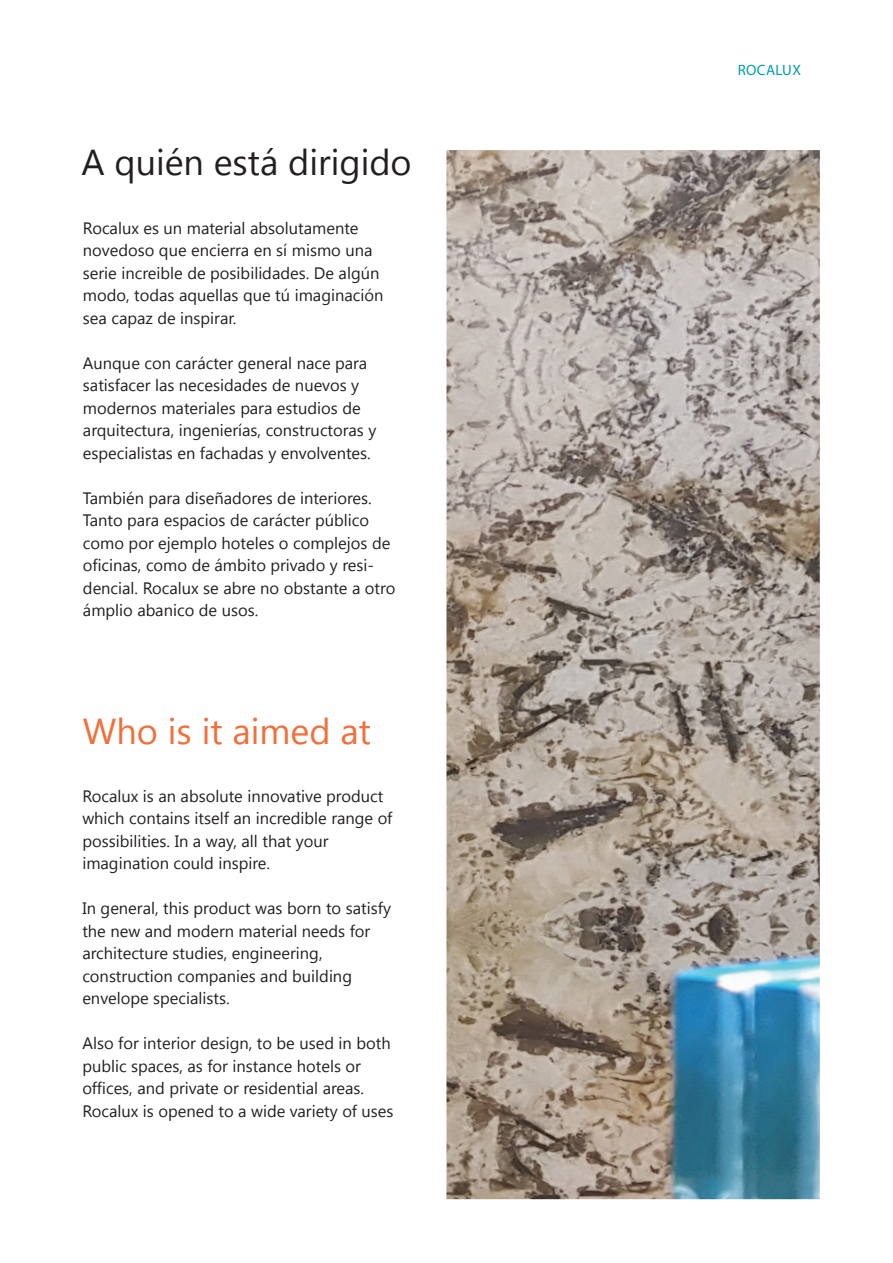
<style>
.page{position:relative;width:893px;height:1263px;background:#fff}
.page>*{position:absolute;margin:0;border:0;box-sizing:border-box;transform-origin:0 0}
.t1{font:36px "Segoe UI";color:#231f20}
.t2{font:36px "Segoe UI";color:#f26f39}
.t3{font:16.5px/22.5px "Segoe UI";color:#231f20}
.t4{font:15px "Myriad Pro";letter-spacing:.02em;color:#009cb2}
</style>
<div class="page">
<img style="left:446px;top:150px;width:374px;height:1049px">
<h1 class="t1" style="left:81px;top:137px;width:332px">A quién está dirigido</h1>
<p class="t3" style="left:83px;top:216px;width:302px">Rocalux es un material absolutamente novedoso que encierra en sí mismo una serie increible de posibilidades. De algún modo, todas aquellas que tú imaginación sea capaz de inspirar.</p>
<p class="t3" style="left:83px;top:351px;width:295px">Aunque con carácter general nace para satisfacer las necesidades de nuevos y modernos materiales para estudios de arquitectura, ingenierías, constructoras y especialistas en fachadas y envolventes.</p>
<p class="t3" style="left:83px;top:486px;width:314px">También para diseñadores de interiores.<br>Tanto para espacios de carácter público como por ejemplo hoteles o complejos de oficinas, como de ámbito privado y resi&shy;dencial. Rocalux se abre no obstante a otro ámplio abanico de usos.</p>
<h1 class="t2" style="left:83px;top:707px;width:290px">Who is it aimed at</h1>
<p class="t3" style="left:82px;top:784px;width:311px">Rocalux is an absolute innovative product which contains itself an incredible range of possibilities. In a way, all that your imagination could inspire.</p>
<p class="t3" style="left:82px;top:896px;width:310px">In general, this product was born to satisfy the new and modern material needs for architecture studies, engineering, construction companies and building envelope specialists.</p>
<p class="t3" style="left:82px;top:1031px;width:313px">Also for interior design, to be used in both public spaces, as for instance hotels or offices, and private or residential areas.<br>Rocalux is opened to a wide variety of uses</p>
<p class="t4" style="left:738px;top:61px;width:64px">ROCALUX</p>
</div>
